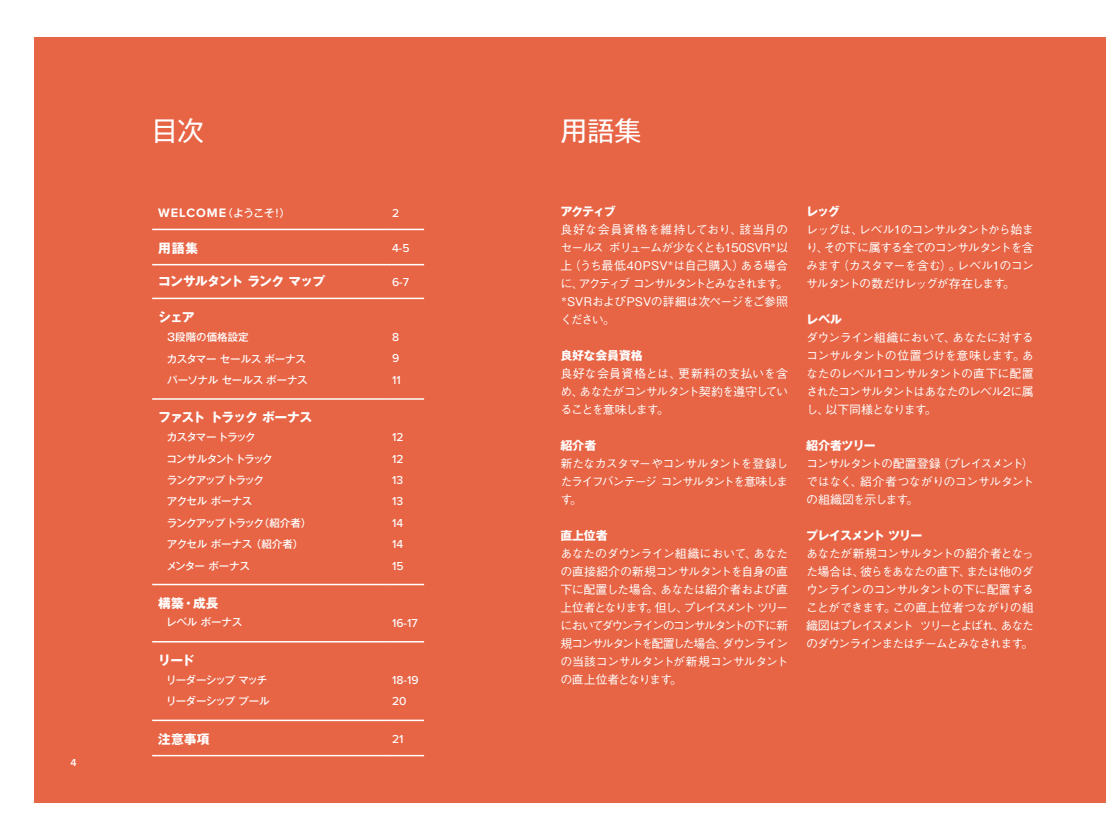
<style>
.page{position:relative;width:1106px;height:838px;background:#fff}
.page>*{position:absolute;margin:0;border:0;box-sizing:border-box;transform-origin:0 0}
.t1{font:27px "Gothic MB101 Pr 6";color:#fff}
.t2{font:700 12.75px "Gothic MB101 Pr 6";letter-spacing:-.055em;color:#fff}
.t3{font:700 12.75px "Proxima Nova";letter-spacing:.075em;color:#fff}
.t4{font:700 12.75px "Gothic MB101 Pr 6";letter-spacing:-.075em;color:#fff}
.t5{font:500 12px/18px "Gothic BBB Pr 6";letter-spacing:-.075em;color:#fff;text-align:justify}
.t6{font:500 12px/21.3px "Proxima Nova";color:#fff}
.t7{font:700 12px "Gothic MB101 Pr 6";letter-spacing:-.04em;color:#fff}
.t8{font:700 12px "Gothic MB101 Pr 6";letter-spacing:-.075em;color:#fff}
.t9{font:700 12px "Gothic MB101 Pr 6";letter-spacing:-.015em;color:#fff}
.t10{font:500 10.5px/21.3px "Gothic MB101 Pr 6";letter-spacing:-.08em;color:#fff}
.t11{font:500 10.5px/21.5px "Gothic MB101 Pr 6";letter-spacing:-.015em;color:#fff}
.t12{font:500 10.5px "Gothic MB101 Pr 6";letter-spacing:-.05em;color:#fff}
.t13{font:600 10.5px "Proxima Nova";color:#fff}
.s1{font-family:"Gothic MB101 Pr 6";font-weight:500;font-size:10.5px}
</style>
<div class="page">
<div style="left:35px;top:37px;width:1071px;height:766px;background:#e76445"></div>
<hr style="left:152px;top:229px;width:234px;height:1px;background:#fff">
<hr style="left:386px;top:229px;width:38px;height:1px;background:#fff">
<hr style="left:152px;top:264px;width:234px;height:1px;background:#fff">
<hr style="left:386px;top:264px;width:38px;height:1px;background:#fff">
<hr style="left:152px;top:298px;width:234px;height:1px;background:#fff">
<hr style="left:386px;top:298px;width:38px;height:1px;background:#fff">
<hr style="left:152px;top:398px;width:234px;height:2px;background:#fff">
<hr style="left:386px;top:398px;width:38px;height:2px;background:#fff">
<hr style="left:152px;top:584px;width:234px;height:1px;background:#fff">
<hr style="left:386px;top:584px;width:38px;height:1px;background:#fff">
<hr style="left:152px;top:641px;width:234px;height:1px;background:#fff">
<hr style="left:386px;top:641px;width:38px;height:1px;background:#fff">
<hr style="left:152px;top:719px;width:234px;height:2px;background:#fff">
<hr style="left:386px;top:719px;width:38px;height:2px;background:#fff">
<hr style="left:152px;top:755px;width:234px;height:1px;background:#fff">
<hr style="left:386px;top:755px;width:38px;height:1px;background:#fff">
<p class="t13" style="left:70px;top:754px;width:8px">4</p>
<h1 class="t1" style="left:151px;top:109px;width:55px">目次</h1>
<h1 class="t1" style="left:560px;top:109px;width:82px">用語集</h1>
<p class="t3" style="left:158px;top:204px;width:133px">WELCOME<span class="s1">（ようこそ！）</span></p>
<p class="t6" style="left:392px;top:202px;width:9px">2</p>
<p class="t2" style="left:158px;top:237px;width:42px">用語集</p>
<p class="t6" style="left:392px;top:237px;width:19px">4-5</p>
<p class="t2" style="left:158px;top:271px;width:168px">コンサルタント ランク マップ</p>
<p class="t6" style="left:392px;top:271px;width:19px">6-7</p>
<p class="t2" style="left:158px;top:306px;width:38px">シェア</p>
<p class="t11" style="left:167px;top:326px;width:142px">3段階の価格設定<br>カスタマー セールス ボーナスパーソナル セールス ボーナス</p>
<p class="t6" style="left:392px;top:326px;width:10px">8<br>9<br>11</p>
<p class="t4" style="left:158px;top:407px;width:155px">ファスト トラック ボーナス</p>
<p class="t10" style="left:167px;top:426px;width:146px">カスタマー トラック<br>コンサルタント トラック<br>ランクアップ トラック<br>アクセル ボーナス<br>ランクアップ トラック（紹介者）アクセル ボーナス （紹介者）メンター ボーナス</p>
<p class="t6" style="left:392px;top:426px;width:13px;text-align:justify">12<br>12<br>13<br>13<br>14<br>14<br>15</p>
<p class="t2" style="left:158px;top:592px;width:62px">構築・成長</p>
<p class="t12" style="left:166px;top:613px;width:78px">レベル ボーナス</p>
<p class="t6" style="left:392px;top:611px;width:27px">16-17</p>
<p class="t2" style="left:158px;top:649px;width:38px">リード</p>
<p class="t10" style="left:166px;top:668px;width:105px">リーダーシップ マッチリーダーシップ プール</p>
<p class="t6" style="left:392px;top:669px;width:28px">18-19<br>20</p>
<p class="t2" style="left:158px;top:728px;width:53px">注意事項</p>
<p class="t6" style="left:392px;top:728px;width:13px">21</p>
<p class="t7" style="left:560px;top:201px;width:57px">アクティブ</p>
<p class="t5" style="left:560px;top:219px;width:229px">良好な会員資格を維持しており、該当月のセールス ボリュームが少なくとも150SVR<sup>＊</sup>以上（うち最低40PSV<sup>＊</sup>は自己購入）ある場合に、アクティブ コンサルタントとみなされます。<sup>＊</sup>SVRおよびPSVの詳細は次ページをご参照ください。</p>
<p class="t9" style="left:560px;top:345px;width:84px">良好な会員資格</p>
<p class="t5" style="left:560px;top:363px;width:229px">良好な会員資格とは、更新料の支払いを含め、あなたがコンサルタント契約を遵守していることを意味します。</p>
<p class="t7" style="left:560px;top:435px;width:37px">紹介者</p>
<p class="t5" style="left:560px;top:453px;width:229px">新たなカスタマーやコンサルタントを登録したライフバンテージ コンサルタントを意味します。</p>
<p class="t7" style="left:560px;top:525px;width:49px">直上位者</p>
<p class="t5" style="left:560px;top:543px;width:229px">あなたのダウンライン組織において、あなたの直接紹介の新規コンサルタントを自身の直下に配置した場合、あなたは紹介者および直上位者となります。但し、プレイスメント ツリーにおいてダウンラインのコンサルタントの下に新規コンサルタントを配置した場合、ダウンラインの当該コンサルタントが新規コンサルタントの直上位者となります。</p>
<p class="t7" style="left:806px;top:201px;width:35px">レッグ</p>
<p class="t5" style="left:806px;top:219px;width:229px">レッグは、レベル1のコンサルタントから始まり、その下に属する全てのコンサルタントを含みます（カスタマーを含む）。レベル1のコンサルタントの数だけレッグが存在します。</p>
<p class="t7" style="left:806px;top:309px;width:37px">レベル</p>
<p class="t5" style="left:806px;top:327px;width:229px">ダウンライン組織において、あなたに対するコンサルタントの位置づけを意味します。あなたのレベル1コンサルタントの直下に配置されたコンサルタントはあなたのレベル2に属し、以下同様となります。</p>
<p class="t7" style="left:806px;top:435px;width:71px">紹介者ツリー</p>
<p class="t5" style="left:806px;top:453px;width:229px">コンサルタントの配置登録（プレイスメント）ではなく、紹介者つながりのコンサルタントの組織図を示します。</p>
<p class="t8" style="left:806px;top:525px;width:118px">プレイスメント ツリー</p>
<p class="t5" style="left:806px;top:543px;width:229px">あなたが新規コンサルタントの紹介者となった場合は、彼らをあなたの直下、または他のダウンラインのコンサルタントの下に配置することができます。この直上位者つながりの組織図はプレイスメント ツリーとよばれ、あなたのダウンラインまたはチームとみなされます。</p>
</div>
